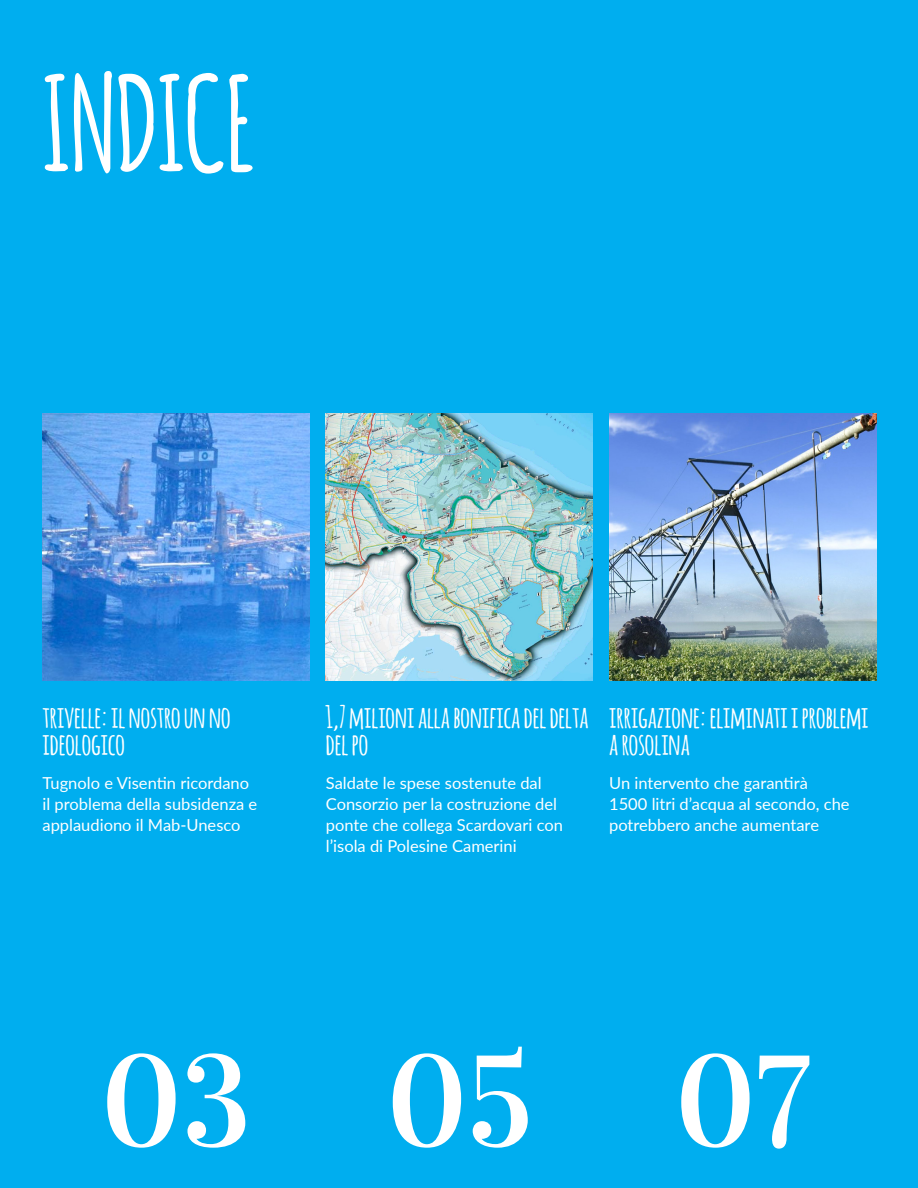
<style>
.page{position:relative;width:918px;height:1188px;background:#00aeef}
.page>*{position:absolute;margin:0;border:0;box-sizing:border-box;transform-origin:0 0}
.Content_title{font:700 129px "Amatic";color:#fff}
.Content_Featured_sto{font:129px "Vidaloka";color:#fff}
.Featured_Content_Tit{font:700 30px/27px "Amatic";color:#fff}
.Featured_Content_Tex{font:16.5px/21px "Lato";color:#fff}
</style>
<div class="page">
<img style="left:43px;top:414px;width:267px;height:267px">
<img style="left:326px;top:414px;width:267px;height:267px">
<img style="left:609px;top:414px;width:267px;height:267px">
<p class="Content_title" style="left:43px;top:32px;width:213px">INDICE</p>
<p class="Featured_Content_Tit" style="left:43px;top:702px;width:190px">trivelle: il nostro un no ideologico</p>
<p class="Featured_Content_Tex" style="left:43px;top:771px;width:216px">Tugnolo e Visentin ricordano il problema della subsidenza e applaudiono il Mab-Unesco</p>
<p class="Featured_Content_Tit" style="left:326px;top:702px;width:264px">1,7 milioni alla bonifica del delta del po</p>
<p class="Featured_Content_Tex" style="left:326px;top:771px;width:239px">Saldate le spese sostenute dal<br>Consorzio per la costruzione del ponte che collega Scardovari con l’isola di Polesine Camerini</p>
<p class="Featured_Content_Tit" style="left:609px;top:702px;width:261px">irrigazione: eliminati i problemi a rosolina</p>
<p class="Featured_Content_Tex" style="left:609px;top:771px;width:242px">Un intervento che garantirà<br>1500 litri d’acqua al secondo, che potrebbero anche aumentare</p>
<p class="Content_Featured_sto" style="left:101px;top:1024px;width:151px">03</p>
<p class="Content_Featured_sto" style="left:387px;top:1024px;width:147px">05</p>
<p class="Content_Featured_sto" style="left:675px;top:1024px;width:137px">07</p>
</div>
